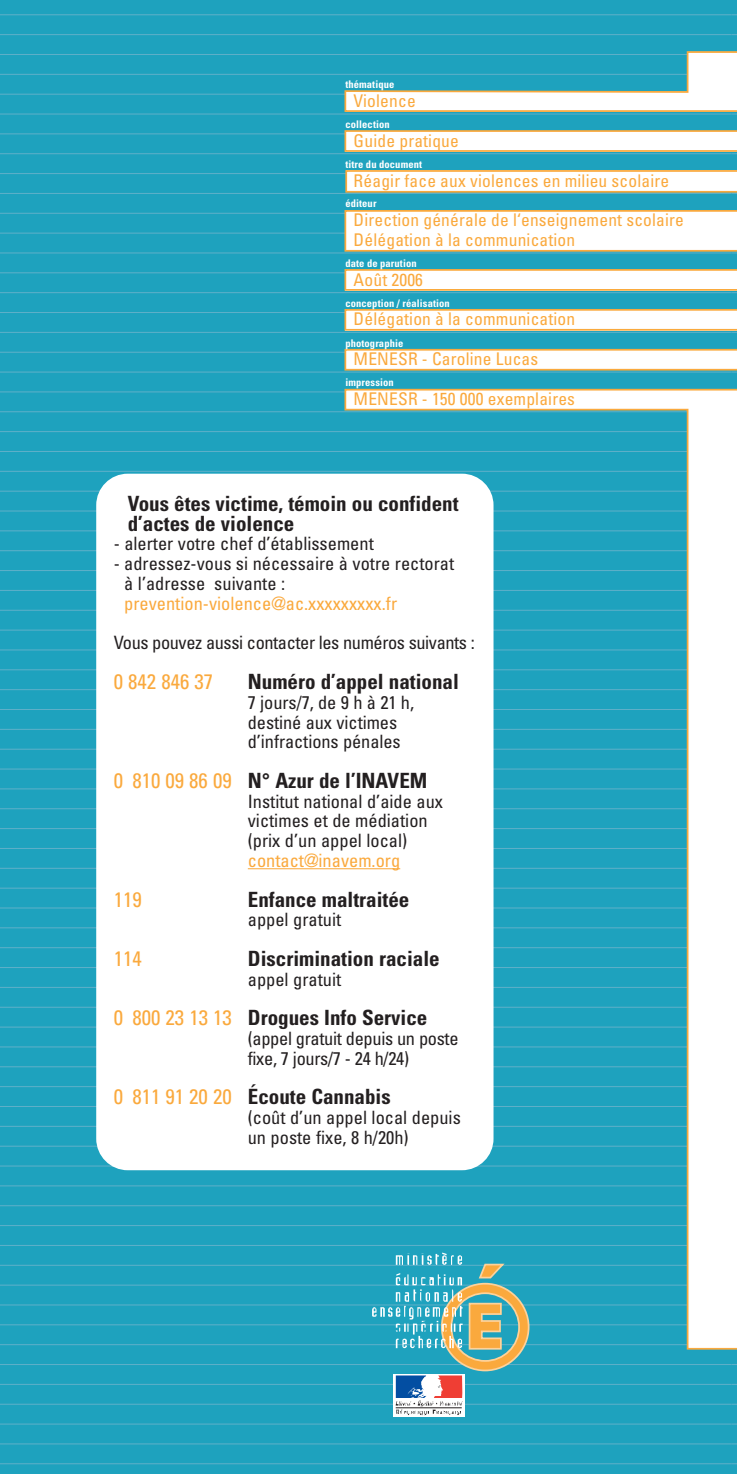
<style>
.page{position:relative;width:737px;height:1474px;background:#fff}
.page>*{position:absolute;margin:0;border:0;box-sizing:border-box;transform-origin:0 0}
.t1{font:700 condensed 21px/19.8px "Univers";color:#231f20}
.t2{font:condensed 21px "Univers";color:#faa93d}
.t3{font:condensed 18.38px/19.8px "Univers";color:#231f20}
.t4{font:condensed 18.38px/19.8px "Univers";letter-spacing:-.02em;color:#231f20}
.t5{font:condensed 18.38px "Univers";color:#faa93d}
.t6{font:condensed 17.5px/19.8px "Univers";letter-spacing:.01em;color:#faa93d}
.t7{font:700 condensed 10.5px "Univers";letter-spacing:.01em;color:#fff}
.s1{font-weight:400;color:#faa93d}
</style>
<div class="page">
<div style="left:0;top:0;width:736px;height:1473px;background:#1ea2be"></div>
<hr style="left:0;top:14px;width:730px;height:1px;background:#5fb0c9">
<hr style="left:0;top:34px;width:730px;height:1px;background:#5fb0c9">
<hr style="left:0;top:54px;width:730px;height:1px;background:#5fb0c9">
<hr style="left:0;top:74px;width:730px;height:1px;background:#5fb0c9">
<hr style="left:0;top:94px;width:730px;height:1px;background:#5fb0c9">
<hr style="left:0;top:114px;width:730px;height:1px;background:#5fb0c9">
<hr style="left:0;top:133px;width:730px;height:1px;background:#5fb0c9">
<hr style="left:0;top:153px;width:730px;height:1px;background:#5fb0c9">
<hr style="left:0;top:173px;width:730px;height:1px;background:#5fb0c9">
<hr style="left:0;top:193px;width:730px;height:1px;background:#5fb0c9">
<hr style="left:0;top:213px;width:730px;height:1px;background:#5fb0c9">
<hr style="left:0;top:233px;width:730px;height:1px;background:#5fb0c9">
<hr style="left:0;top:252px;width:730px;height:1px;background:#5fb0c9">
<hr style="left:0;top:272px;width:730px;height:1px;background:#5fb0c9">
<hr style="left:0;top:292px;width:730px;height:1px;background:#5fb0c9">
<hr style="left:0;top:312px;width:730px;height:1px;background:#5fb0c9">
<hr style="left:0;top:332px;width:730px;height:1px;background:#5fb0c9">
<hr style="left:0;top:352px;width:730px;height:1px;background:#5fb0c9">
<hr style="left:0;top:372px;width:730px;height:1px;background:#5fb0c9">
<hr style="left:0;top:391px;width:730px;height:1px;background:#5fb0c9">
<hr style="left:0;top:411px;width:730px;height:1px;background:#5fb0c9">
<hr style="left:0;top:431px;width:730px;height:1px;background:#5fb0c9">
<hr style="left:0;top:451px;width:730px;height:1px;background:#5fb0c9">
<hr style="left:0;top:471px;width:730px;height:1px;background:#5fb0c9">
<hr style="left:0;top:491px;width:730px;height:1px;background:#5fb0c9">
<hr style="left:0;top:510px;width:730px;height:1px;background:#5fb0c9">
<hr style="left:0;top:530px;width:730px;height:1px;background:#5fb0c9">
<hr style="left:0;top:550px;width:730px;height:1px;background:#5fb0c9">
<hr style="left:0;top:570px;width:730px;height:1px;background:#5fb0c9">
<hr style="left:0;top:590px;width:730px;height:1px;background:#5fb0c9">
<hr style="left:0;top:610px;width:730px;height:1px;background:#5fb0c9">
<hr style="left:0;top:629px;width:730px;height:1px;background:#5fb0c9">
<hr style="left:0;top:649px;width:730px;height:1px;background:#5fb0c9">
<hr style="left:0;top:669px;width:730px;height:1px;background:#5fb0c9">
<hr style="left:0;top:689px;width:730px;height:1px;background:#5fb0c9">
<hr style="left:0;top:709px;width:730px;height:1px;background:#5fb0c9">
<hr style="left:0;top:729px;width:730px;height:1px;background:#5fb0c9">
<hr style="left:0;top:749px;width:730px;height:1px;background:#5fb0c9">
<hr style="left:0;top:768px;width:730px;height:1px;background:#5fb0c9">
<hr style="left:0;top:788px;width:730px;height:1px;background:#5fb0c9">
<hr style="left:0;top:808px;width:730px;height:1px;background:#5fb0c9">
<hr style="left:0;top:828px;width:730px;height:1px;background:#5fb0c9">
<hr style="left:0;top:848px;width:730px;height:1px;background:#5fb0c9">
<hr style="left:0;top:868px;width:730px;height:1px;background:#5fb0c9">
<hr style="left:0;top:887px;width:730px;height:1px;background:#5fb0c9">
<hr style="left:0;top:907px;width:730px;height:1px;background:#5fb0c9">
<hr style="left:0;top:927px;width:730px;height:1px;background:#5fb0c9">
<hr style="left:0;top:947px;width:730px;height:1px;background:#5fb0c9">
<hr style="left:0;top:967px;width:730px;height:1px;background:#5fb0c9">
<hr style="left:0;top:987px;width:730px;height:1px;background:#5fb0c9">
<hr style="left:0;top:1006px;width:730px;height:1px;background:#5fb0c9">
<hr style="left:0;top:1026px;width:730px;height:1px;background:#5fb0c9">
<hr style="left:0;top:1046px;width:730px;height:1px;background:#5fb0c9">
<hr style="left:0;top:1066px;width:730px;height:1px;background:#5fb0c9">
<hr style="left:0;top:1086px;width:730px;height:1px;background:#5fb0c9">
<hr style="left:0;top:1106px;width:730px;height:1px;background:#5fb0c9">
<hr style="left:0;top:1126px;width:730px;height:1px;background:#5fb0c9">
<hr style="left:0;top:1145px;width:730px;height:1px;background:#5fb0c9">
<hr style="left:0;top:1165px;width:730px;height:1px;background:#5fb0c9">
<hr style="left:0;top:1185px;width:730px;height:1px;background:#5fb0c9">
<hr style="left:0;top:1205px;width:730px;height:1px;background:#5fb0c9">
<hr style="left:0;top:1225px;width:730px;height:1px;background:#5fb0c9">
<hr style="left:0;top:1245px;width:730px;height:1px;background:#5fb0c9">
<hr style="left:0;top:1264px;width:730px;height:1px;background:#5fb0c9">
<hr style="left:0;top:1284px;width:730px;height:1px;background:#5fb0c9">
<hr style="left:0;top:1304px;width:730px;height:1px;background:#5fb0c9">
<hr style="left:0;top:1324px;width:730px;height:1px;background:#5fb0c9">
<hr style="left:0;top:1344px;width:730px;height:1px;background:#5fb0c9">
<hr style="left:0;top:1364px;width:730px;height:1px;background:#5fb0c9">
<hr style="left:0;top:1383px;width:730px;height:1px;background:#5fb0c9">
<hr style="left:0;top:1403px;width:730px;height:1px;background:#5fb0c9">
<hr style="left:0;top:1423px;width:730px;height:1px;background:#5fb0c9">
<hr style="left:0;top:1443px;width:730px;height:1px;background:#5fb0c9">
<hr style="left:0;top:1463px;width:730px;height:1px;background:#5fb0c9">
<svg style="left:344px;top:51px;width:392px;height:64px"></svg>
<svg style="left:344px;top:130px;width:392px;height:24px;background:#ebeadc"></svg>
<svg style="left:345px;top:170px;width:391px;height:24px;background:#f3edde"></svg>
<svg style="left:344px;top:388px;width:392px;height:962px"></svg>
<svg style="left:344px;top:210px;width:392px;height:43px;background:#f7f4ec"></svg>
<svg style="left:344px;top:269px;width:392px;height:24px;background:#eceadd"></svg>
<svg style="left:344px;top:309px;width:392px;height:24px;background:#edeadd"></svg>
<svg style="left:344px;top:349px;width:392px;height:24px;background:#e9e9dc"></svg>
<div style="left:393px;top:1374px;width:71px;height:42px;background:#fff"></div>
<svg style="left:372px;top:1252px;width:158px;height:163px"></svg>
<div style="left:96px;top:474px;width:397px;height:696px;background:#fff;border-radius:32px"></div>
<hr style="left:248px;top:868px;width:143px;height:1px;background:#faa93d">
<p class="t7" style="left:345px;top:81px;width:50px">thématique</p>
<p class="t7" style="left:345px;top:120px;width:46px">collection</p>
<p class="t7" style="left:345px;top:160px;width:78px">titre du document</p>
<p class="t7" style="left:345px;top:200px;width:33px">éditeur</p>
<p class="t6" style="left:353px;top:93px;width:64px">Violence</p>
<p class="t6" style="left:353px;top:132px;width:107px">Guide pratique</p>
<p class="t6" style="left:353px;top:172px;width:317px">Réagir face aux violences en milieu scolaire</p>
<p class="t6" style="left:353px;top:212px;width:331px">Direction générale de l‘enseignement scolaire<br>Délégation à la communication</p>
<p class="t6" style="left:353px;top:271px;width:71px">Août 2006</p>
<p class="t6" style="left:353px;top:311px;width:223px">Délégation à la communication</p>
<p class="t6" style="left:353px;top:350px;width:186px">MENESR - Caroline Lucas</p>
<p class="t6" style="left:353px;top:390px;width:223px">MENESR - 150 000 exemplaires</p>
<p class="t7" style="left:345px;top:259px;width:73px">date de parution</p>
<p class="t7" style="left:345px;top:299px;width:106px">conception / réalisation</p>
<p class="t7" style="left:345px;top:339px;width:59px">photographie</p>
<p class="t7" style="left:345px;top:379px;width:50px">impression</p>
<p class="t1" style="left:128px;top:495px;width:332px">Vous êtes victime, témoin ou confident d’actes de violence</p>
<p class="t3" style="left:114px;top:535px;width:261px">- alerter votre chef d’établissement</p>
<p class="t3" style="left:124px;top:555px;width:331px;text-indent:-10px">- adressez-vous si nécessaire à votre rectorat à l’adresse suivante :</p>
<p class="t5" style="left:124px;top:596px;width:274px">prevention-violence@ac.xxxxxxxxx.fr</p>
<p class="t4" style="left:114px;top:634px;width:362px">Vous pouvez aussi contacter les numéros suivants :</p>
<p class="t2" style="left:114px;top:674px;width:101px">0 842 846 37</p>
<p class="t1" style="left:248px;top:673px;width:212px">Numéro d’appel national</p>
<p class="t3" style="left:247px;top:694px;width:168px">7 jours/7, de 9 h à 21 h, destiné aux victimes d’infractions pénales</p>
<p class="t1" style="left:114px;top:772px;width:315px"><span class="s1">0 810 09 86 09</span> N° Azur de l’INAVEM</p>
<p class="t3" style="left:247px;top:793px;width:197px">Institut national d’aide aux victimes et de médiation (prix d’un appel local)</p>
<p class="t5" style="left:248px;top:854px;width:154px">contact@inavem.org</p>
<p class="t2" style="left:114px;top:891px;width:29px">119</p>
<p class="t1" style="left:248px;top:891px;width:163px">Enfance maltraitée</p>
<p class="t3" style="left:248px;top:911px;width:95px">appel gratuit</p>
<p class="t2" style="left:114px;top:951px;width:29px">114</p>
<p class="t1" style="left:248px;top:950px;width:193px">Discrimination raciale</p>
<p class="t3" style="left:248px;top:970px;width:95px">appel gratuit</p>
<p class="t1" style="left:114px;top:1009px;width:315px"><span class="s1">0 800 23 13 13</span> Drogues Info Service</p>
<p class="t4" style="left:247px;top:1030px;width:212px">(appel gratuit depuis un poste fixe, 7 jours/7 - 24 h/24)</p>
<p class="t1" style="left:114px;top:1088px;width:278px"><span class="s1">0 811 91 20 20</span> Écoute Cannabis</p>
<p class="t3" style="left:247px;top:1109px;width:214px">(coût d’un appel local depuis un poste fixe, 8 h/20h)</p>
</div>
